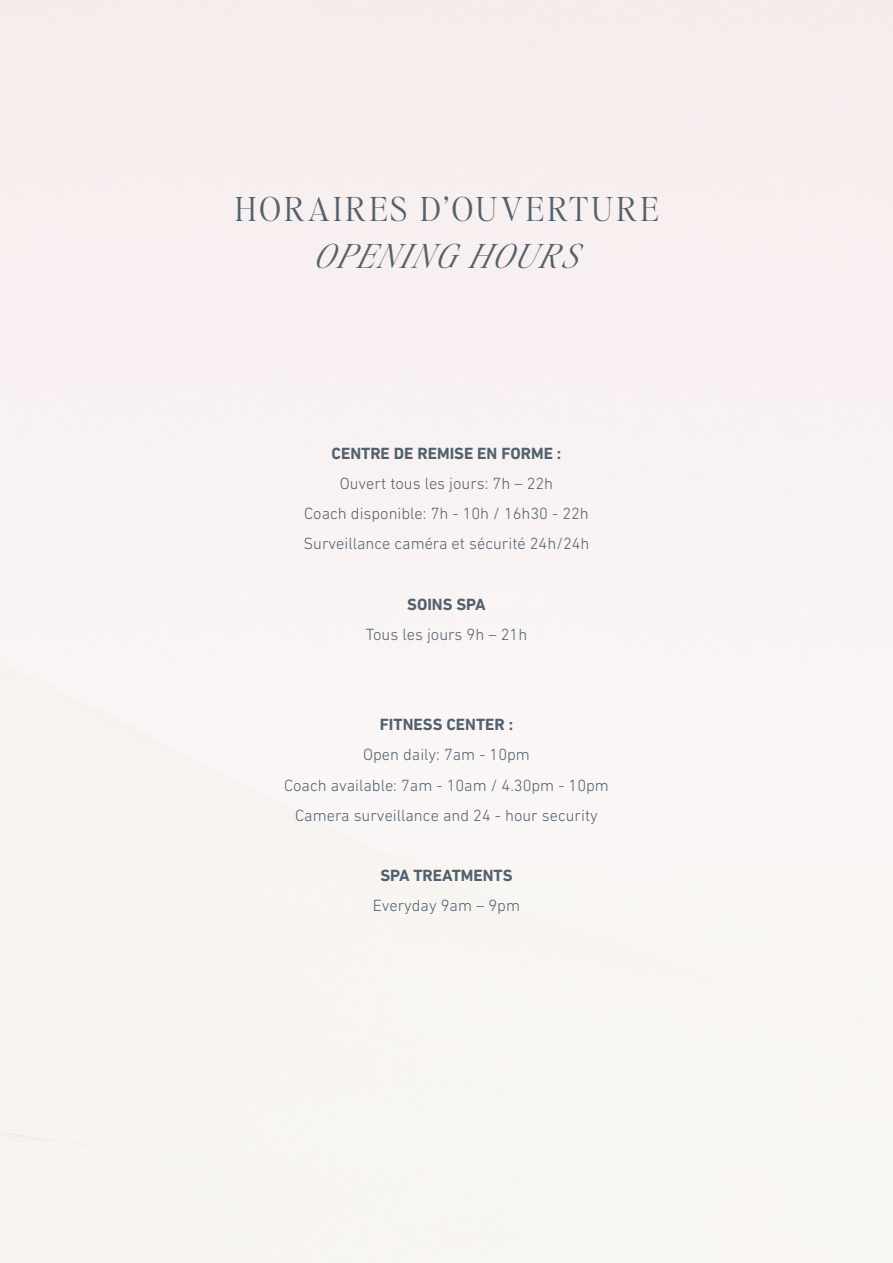
<style>
.page{position:relative;width:893px;height:1263px;background:#fff}
.page>*{position:absolute;margin:0;border:0;box-sizing:border-box;transform-origin:0 0}
.t1{font:300 33px "Editor's Note";letter-spacing:.1em;color:#52606e}
.t2{font:italic 300 33px "Editor's Note";letter-spacing:.1em;color:#52606e}
.t3{font:300 16.5px "DIN Next LT Pro";color:#52606e}
.t4{font:700 16.5px "DIN Next LT Pro";color:#52606e}
</style>
<div class="page">
<p class="t1" style="left:235px;top:187px;width:425px">HORAIRES D’OUVERTURE</p>
<p class="t2" style="left:315px;top:234px;width:272px">OPENING HOURS</p>
<p class="t4" style="left:332px;top:444px;width:231px">CENTRE DE REMISE EN FORME :</p>
<p class="t3" style="left:340px;top:474px;width:215px">Ouvert tous les jours: 7h – 22h</p>
<p class="t3" style="left:304px;top:504px;width:286px">Coach disponible: 7h - 10h / 16h30 - 22h</p>
<p class="t3" style="left:303px;top:534px;width:288px">Surveillance caméra et sécurité 24h/24h</p>
<p class="t4" style="left:407px;top:594px;width:80px">SOINS SPA</p>
<p class="t3" style="left:366px;top:625px;width:163px">Tous les jours 9h – 21h</p>
<p class="t4" style="left:380px;top:715px;width:135px">FITNESS CENTER :</p>
<p class="t3" style="left:363px;top:745px;width:168px">Open daily: 7am - 10pm</p>
<p class="t3" style="left:284px;top:775px;width:326px">Coach available: 7am - 10am / 4.30pm - 10pm</p>
<p class="t3" style="left:295px;top:806px;width:304px">Camera surveillance and 24 - hour security</p>
<p class="t4" style="left:380px;top:866px;width:134px">SPA TREATMENTS</p>
<p class="t3" style="left:373px;top:896px;width:149px">Everyday 9am – 9pm</p>
</div>
